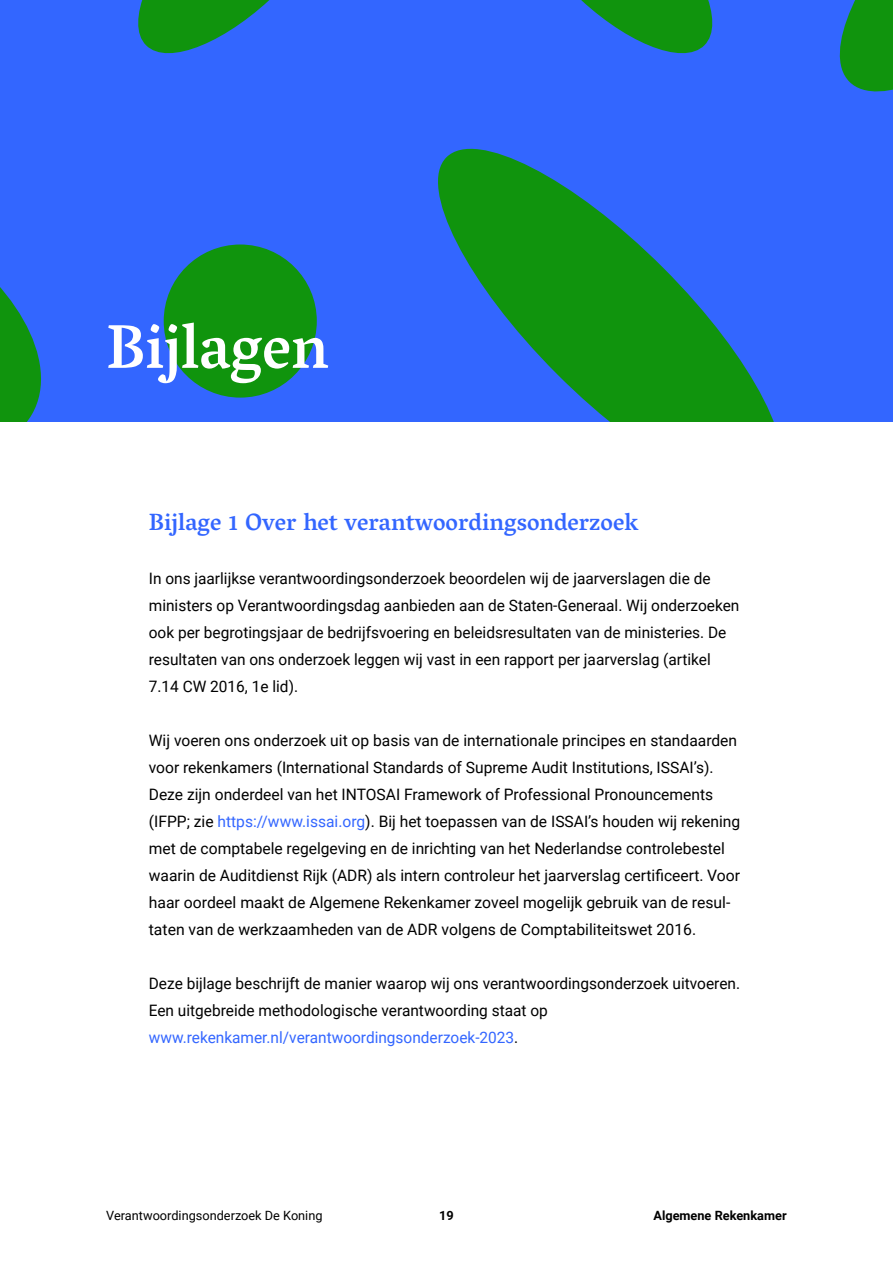
<style>
.page{position:relative;width:893px;height:1263px;background:#fff}
.page>*{position:absolute;margin:0;border:0;box-sizing:border-box;transform-origin:0 0}
._5_Kop_1_-_H2{font:500 63px "Vesper Libre";color:#fff}
._6_Kop_2_-_H3{font:500 24px "Vesper Libre";color:#36f}
._0_Platte_tekst_-_P{font:15.75px/27px "Roboto";color:#000}
.t1{font:12.75px "Roboto";color:#000}
.t2{font:700 12.75px "Roboto";color:#000}
.s1{color:#36f}
</style>
<div class="page">
<div style="left:0;top:0;width:893px;height:422px;background:#36f"></div>
<svg style="left:438px;top:148px;width:336px;height:274px"></svg>
<div style="left:164px;top:244px;width:153px;height:154px;background:#10940d;border-radius:50%"></div>
<svg style="left:138px;top:0;width:132px;height:54px"></svg>
<svg style="left:581px;top:0;width:132px;height:54px"></svg>
<svg style="left:0;top:273px;width:181px;height:149px"></svg>
<svg style="left:839px;top:0;width:54px;height:92px;background:#148d2d"></svg>
<h2 class="_5_Kop_1_-_H2" style="left:106px;top:309px;width:224px">Bijlagen</h2>
<h3 class="_6_Kop_2_-_H3" style="left:149px;top:507px;width:491px">Bijlage 1 Over het verantwoordingsonderzoek</h3>
<p class="_0_Platte_tekst_-_P" style="left:149px;top:564px;width:592px">In ons jaarlijkse verantwoordingsonderzoek beoordelen wij de jaarverslagen die de ministers op Verantwoordingsdag aanbieden aan de Staten-Generaal. Wij onderzoeken ook per begrotingsjaar de bedrijfsvoering en beleidsresultaten van de ministeries. De resultaten van ons onderzoek leggen wij vast in een rapport per jaarverslag (artikel 7.14 CW 2016, 1e lid).</p>
<p class="_0_Platte_tekst_-_P" style="left:149px;top:726px;width:593px">Wij voeren ons onderzoek uit op basis van de internationale principes en standaarden voor rekenkamers (International Standards of Supreme Audit Institutions, ISSAI’s).<br>Deze zijn onderdeel van het INTOSAI Framework of Professional Pronouncements (IFPP; zie <span class="s1">https://www.issai.org</span>). Bij het toepassen van de ISSAI’s houden wij rekening met de comptabele regelgeving en de inrichting van het Nederlandse controlebestel waarin de Auditdienst Rijk (ADR) als intern controleur het jaarverslag certificeert. Voor haar oordeel maakt de Algemene Rekenkamer zoveel mogelijk gebruik van de resul&shy;taten van de werkzaamheden van de ADR volgens de Comptabiliteitswet 2016.</p>
<p class="_0_Platte_tekst_-_P" style="left:149px;top:969px;width:593px">Deze bijlage beschrijft de manier waarop wij ons verantwoordingsonderzoek uitvoeren.<br>Een uitgebreide methodologische verantwoording staat op <span class="s1">www.rekenkamer.nl/verantwoordingsonderzoek-2023</span>.</p>
<p class="t1" style="left:106px;top:1207px;width:218px">Verantwoordingsonderzoek De Koning</p>
<p class="t2" style="left:439px;top:1207px;width:16px">19</p>
<p class="t2" style="left:653px;top:1207px;width:135px">Algemene Rekenkamer</p>
</div>
